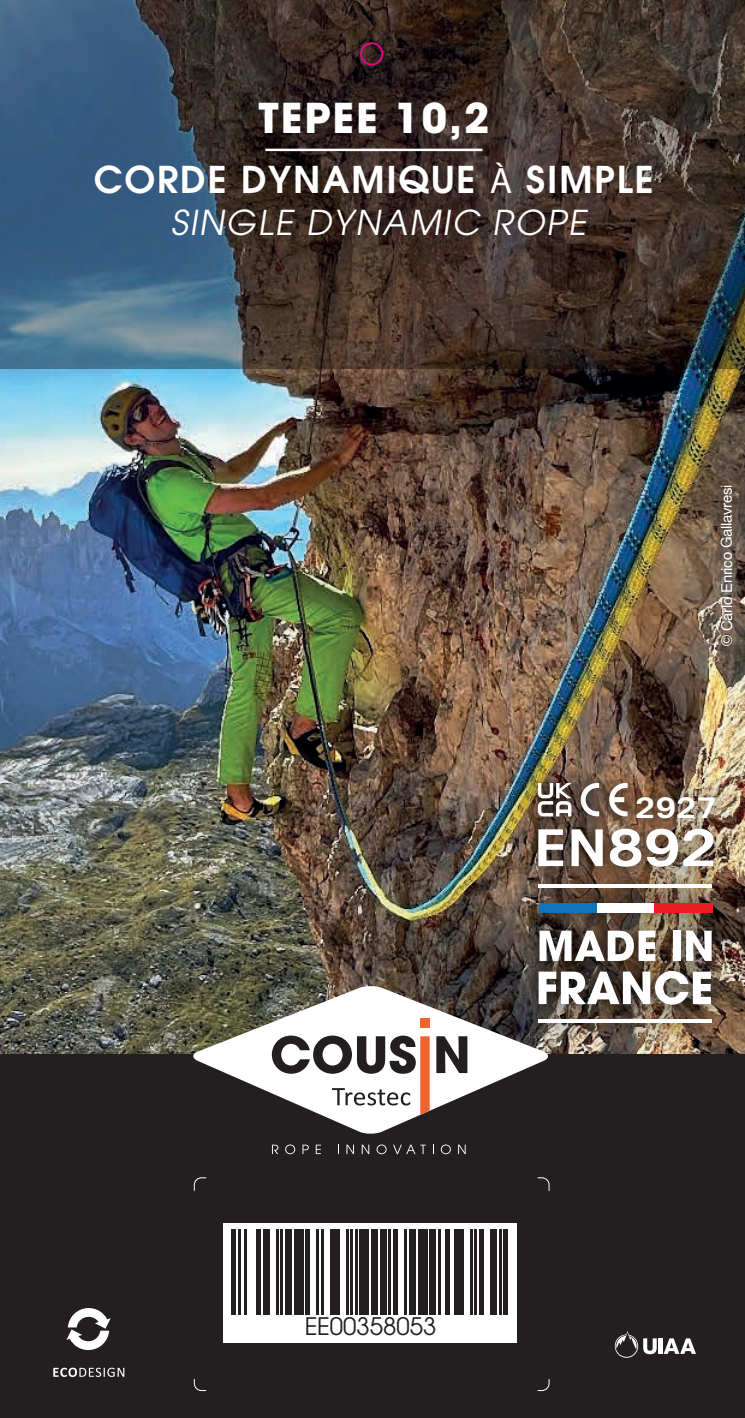
<style>
.page{position:relative;width:745px;height:1418px;background:#fff}
.page>*{position:absolute;margin:0;border:0;box-sizing:border-box;transform-origin:0 0}
.t1{font:600 condensed 50.75px "Avant Garde";color:#fff;scale:1.3 1}
.t2{font:700 40.75px "Avant Garde";letter-spacing:.05em;color:#fff}
.t3{font:600 36.75px "Avant Garde CE";letter-spacing:.05em;color:#fff}
.t4{font:italic 34px "Avant Garde CE";color:#fff}
.t5{font:600 condensed 28.5px "Avant Garde";color:#fff;scale:1.3 1}
.t6{font:24px "ITC Avant Garde Std";color:#231f20}
.t7{font:15px "Helvetica";letter-spacing:-.025em;color:#fff}
.s1{font-family:"Myriad Pro";font-weight:400}
</style>
<div class="page">
<img style="left:0;top:369px;width:744px;height:685px">
<div style="left:0;top:1054px;width:744px;height:363px;background:#231f20"></div>
<svg style="left:0;top:0;width:744px;height:369px;background:#3d3d41"></svg>
<hr style="left:265px;top:149px;width:217px;height:2px;background:#fff">
<svg style="left:537px;top:1177px;width:12px;height:14px"></svg>
<svg style="left:193px;top:1177px;width:14px;height:14px"></svg>
<svg style="left:193px;top:1379px;width:7px;height:11px"></svg>
<svg style="left:543px;top:1379px;width:6px;height:11px"></svg>
<svg style="left:191px;top:985px;width:357px;height:149px"></svg>
<svg style="left:272px;top:1035px;width:157px;height:79px"></svg>
<div style="left:420px;top:1018px;width:9px;height:9px;background:#f2642f"></div>
<svg style="left:436px;top:1036px;width:31px;height:37px"></svg>
<svg style="left:272px;top:1144px;width:6px;height:10px"></svg>
<svg style="left:285px;top:1144px;width:10px;height:10px"></svg>
<svg style="left:302px;top:1144px;width:6px;height:10px"></svg>
<svg style="left:315px;top:1144px;width:6px;height:10px"></svg>
<svg style="left:346px;top:1144px;width:8px;height:10px"></svg>
<svg style="left:361px;top:1144px;width:8px;height:10px"></svg>
<svg style="left:376px;top:1144px;width:10px;height:10px"></svg>
<svg style="left:393px;top:1144px;width:32px;height:10px"></svg>
<svg style="left:440px;top:1144px;width:10px;height:10px"></svg>
<svg style="left:458px;top:1144px;width:7px;height:10px"></svg>
<div style="left:223px;top:1222px;width:293px;height:120px;background:#fff"></div>
<hr style="left:231px;top:1228px;width:4px;height:86px;background:#231f20">
<hr style="left:238px;top:1228px;width:2px;height:86px;background:#231f20">
<hr style="left:244px;top:1228px;width:3px;height:86px;background:#231f20">
<hr style="left:256px;top:1228px;width:4px;height:86px;background:#231f20">
<div style="left:262px;top:1228px;width:7px;height:86px;background:#231f20"></div>
<hr style="left:276px;top:1228px;width:2px;height:86px;background:#231f20">
<hr style="left:280px;top:1228px;width:3px;height:86px;background:#231f20">
<div style="left:285px;top:1228px;width:7px;height:86px;background:#231f20"></div>
<div style="left:294px;top:1228px;width:9px;height:86px;background:#231f20"></div>
<div style="left:305px;top:1228px;width:5px;height:86px;background:#231f20"></div>
<hr style="left:316px;top:1228px;width:3px;height:86px;background:#231f20">
<hr style="left:321px;top:1228px;width:2px;height:86px;background:#231f20">
<div style="left:330px;top:1228px;width:9px;height:86px;background:#231f20"></div>
<hr style="left:346px;top:1228px;width:2px;height:86px;background:#231f20">
<hr style="left:350px;top:1228px;width:2px;height:86px;background:#231f20">
<hr style="left:355px;top:1228px;width:2px;height:86px;background:#231f20">
<div style="left:359px;top:1228px;width:9px;height:86px;background:#231f20"></div>
<div style="left:370px;top:1228px;width:7px;height:86px;background:#231f20"></div>
<div style="left:379px;top:1228px;width:7px;height:86px;background:#231f20"></div>
<hr style="left:388px;top:1228px;width:3px;height:86px;background:#231f20">
<hr style="left:393px;top:1228px;width:4px;height:86px;background:#231f20">
<hr style="left:404px;top:1228px;width:2px;height:86px;background:#231f20">
<div style="left:409px;top:1228px;width:6px;height:86px;background:#231f20"></div>
<div style="left:418px;top:1228px;width:9px;height:86px;background:#231f20"></div>
<div style="left:429px;top:1228px;width:7px;height:86px;background:#231f20"></div>
<hr style="left:438px;top:1228px;width:2px;height:86px;background:#231f20">
<hr style="left:445px;top:1228px;width:4px;height:86px;background:#231f20">
<div style="left:454px;top:1228px;width:9px;height:86px;background:#231f20"></div>
<hr style="left:469px;top:1228px;width:3px;height:86px;background:#231f20">
<hr style="left:474px;top:1228px;width:2px;height:86px;background:#231f20">
<div style="left:478px;top:1228px;width:5px;height:86px;background:#231f20"></div>
<div style="left:490px;top:1228px;width:6px;height:86px;background:#231f20"></div>
<hr style="left:499px;top:1228px;width:2px;height:86px;background:#231f20">
<div style="left:503px;top:1228px;width:5px;height:86px;background:#231f20"></div>
<img style="left:509px;top:854px;width:235px;height:202px">
<svg style="left:539px;top:930px;width:116px;height:31px"></svg>
<div style="left:672px;top:930px;width:8px;height:31px;background:#fff"></div>
<svg style="left:685px;top:930px;width:26px;height:31px"></svg>
<svg style="left:538px;top:971px;width:172px;height:33px"></svg>
<div style="left:539px;top:903px;width:59px;height:10px;background:#1074bc"></div>
<div style="left:596px;top:903px;width:59px;height:10px;background:#fff"></div>
<div style="left:654px;top:903px;width:58px;height:10px;background:#ee1d23"></div>
<hr style="left:538px;top:1019px;width:173px;height:4px;background:#fff">
<img style="left:594px;top:761px;width:55px;height:38px">
<svg style="left:608px;top:782px;width:3px;height:17px"></svg>
<svg style="left:594px;top:782px;width:4px;height:17px"></svg>
<img style="left:514px;top:761px;width:80px;height:38px">
<svg style="left:537px;top:783px;width:34px;height:16px"></svg>
<img style="left:511px;top:799px;width:228px;height:100px">
<img style="left:611px;top:771px;width:128px;height:75px">
<svg style="left:53px;top:1367px;width:71px;height:9px"></svg>
<svg style="left:66px;top:1308px;width:45px;height:41px"></svg>
<svg style="left:614px;top:1331px;width:42px;height:26px"></svg>
<hr style="left:658px;top:1338px;width:4px;height:15px;background:#fff">
<svg style="left:664px;top:1338px;width:31px;height:15px"></svg>
<div style="left:360px;top:42px;width:23px;height:23px;border:2px solid #ed028c;border-radius:50%"></div>
<h2 class="t2" style="left:258px;top:91px;width:232px">TEPEE 10,2</h2>
<h3 class="t3" style="left:94px;top:156px;width:561px">CORDE DYNAMIQUE <span class="s1">À</span> SIMPLE</h3>
<h3 class="t4" style="left:171px;top:203px;width:423px">SINGLE DYNAMIC ROPE</h3>
<p class="t7" style="left:714px;top:646px;width:163px;rotate:-90deg">© Carlo Enrico Gallavresi</p>
<h3 class="t5" style="left:635px;top:789px;width:64px">2927</h3>
<h1 class="t1" style="left:533px;top:816px;width:142px">EN892</h1>
<h3 class="t6" style="left:304px;top:1311px;width:134px">EE00358053</h3>
</div>
